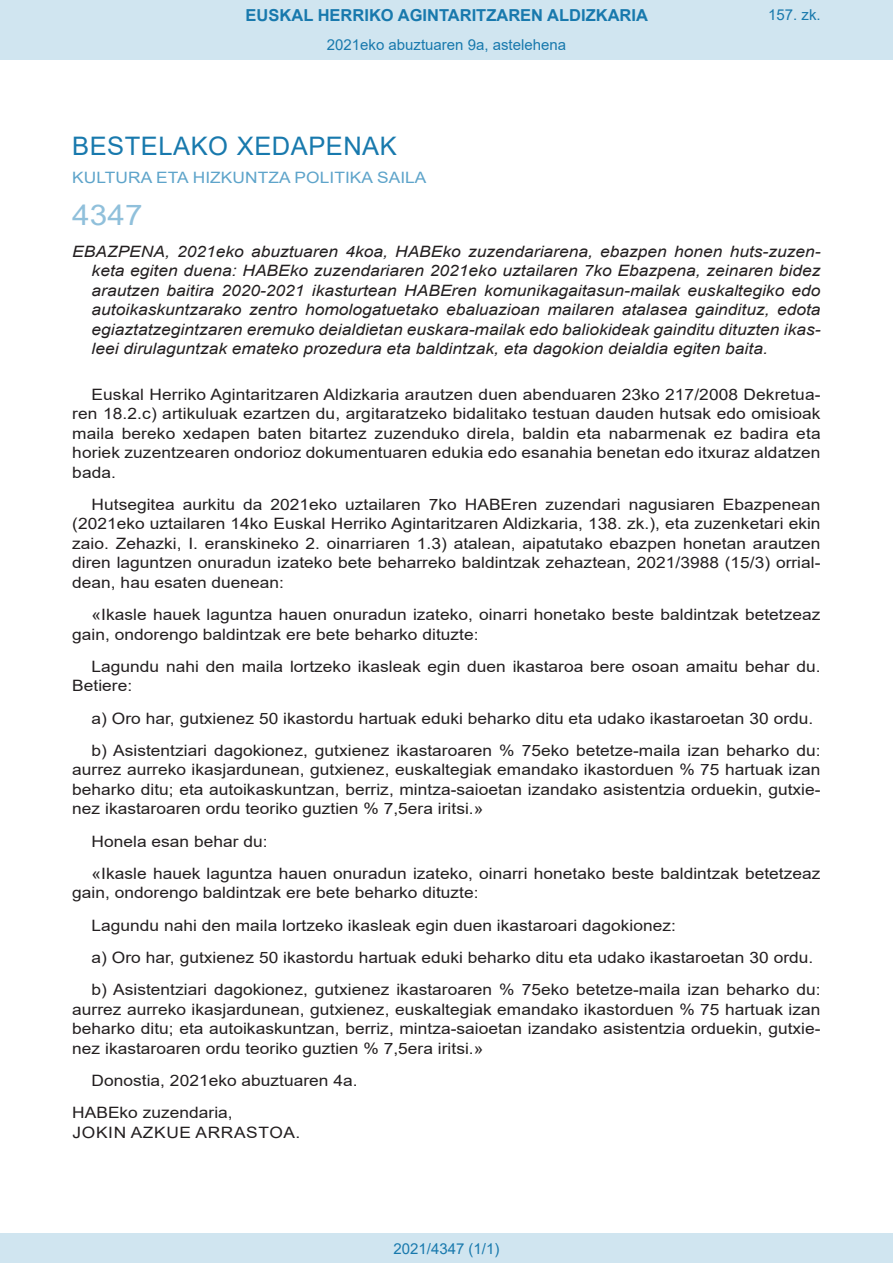
<style>
.page{position:relative;width:893px;height:1263px;background:#fff}
.page>*{position:absolute;margin:0;border:0;box-sizing:border-box;transform-origin:0 0}
.BOPVOrden{font:28.5px "Arial";color:#90c0db;scale:1.11 1}
.BOPVSeccion{font:25.5px "Arial";letter-spacing:.02em;color:#1879ad}
.t1{font:700 16.5px "Arial";color:#1879ad}
.BOPVDetalle{font:15.6px/19.5px "Arial";color:#231f20;text-align:justify;scale:1.11 1}
.BOPVTitulo{font:italic 15.6px/19.5px "Arial";color:#231f20;text-align:justify;scale:1.11 1}
.BOPVOrganismo{font:15.6px "Arial";letter-spacing:.005em;color:#5ea4ca;scale:1.11 1}
.BOPVFirmaLugFec{font:15.6px "Arial";color:#231f20;scale:1.11 1}
.BOPVFirmaNombre{font:15.6px "Arial";letter-spacing:.035em;color:#231f20;scale:1.11 1}
.BOPVFirmaPuesto{font:15.6px "Arial";color:#231f20;scale:1.11 1}
.Paginacion_Centro{font:15px "Arial";color:#1879ad}
</style>
<div class="page">
<div style="left:0;top:0;width:893px;height:60px;background:#d0e5f0"></div>
<div style="left:0;top:1233px;width:893px;height:30px;background:#d0e5f0"></div>
<p class="t1" style="left:246px;top:3px;width:404px">EUSKAL HERRIKO AGINTARITZAREN ALDIZKARIA</p>
<p class="Paginacion_Centro" style="left:327px;top:35px;width:241px">2021eko abuztuaren 9a, astelehena</p>
<p class="Paginacion_Centro" style="left:768px;top:5px;width:54px">157. zk.</p>
<p class="BOPVSeccion" style="left:72px;top:128px;width:326px">BESTELAKO XEDAPENAK</p>
<p class="BOPVOrganismo" style="left:72px;top:167px;width:321px">KULTURA ETA HIZKUNTZA POLITIKA SAILA</p>
<p class="BOPVOrden" style="left:72px;top:195px;width:65px">4347</p>
<p class="BOPVTitulo" style="left:92px;top:242px;width:658px;text-indent:-19px">EBAZPENA, 2021eko abuztuaren 4koa, HABEko zuzendariarena, ebazpen honen huts-zuzen&shy;keta egiten duena: HABEko zuzendariaren 2021eko uztailaren 7ko Ebazpena, zeinaren bidez arautzen baitira 2020-2021 ikasturtean HABEren komunikagaitasun-mailak euskaltegiko edo autoikaskuntzarako zentro homologatuetako ebaluazioan mailaren atalasea gaindituz, edota egiaztatzegintzaren eremuko deialdietan euskara-mailak edo baliokideak gainditu dituzten ikas&shy;leei dirulaguntzak emateko prozedura eta baldintzak, eta dagokion deialdia egiten baita.</p>
<p class="BOPVDetalle" style="left:72px;top:384px;width:676px;text-indent:19px">Euskal Herriko Agintaritzaren Aldizkaria arautzen duen abenduaren 23ko 217/2008 Dekretua&shy;ren 18.2.c) artikuluak ezartzen du, argitaratzeko bidalitako testuan dauden hutsak edo omisioak maila bereko xedapen baten bitartez zuzenduko direla, baldin eta nabarmenak ez badira eta horiek zuzentzearen ondorioz dokumentuaren edukia edo esanahia benetan edo itxuraz aldatzen bada.</p>
<p class="BOPVDetalle" style="left:72px;top:494px;width:676px;text-indent:19px">Hutsegitea aurkitu da 2021eko uztailaren 7ko HABEren zuzendari nagusiaren Ebazpenean (2021eko uztailaren 14ko Euskal Herriko Agintaritzaren Aldizkaria, 138. zk.), eta zuzenketari ekin zaio. Zehazki, I. eranskineko 2. oinarriaren 1.3) atalean, aipatutako ebazpen honetan arautzen diren laguntzen onuradun izateko bete beharreko baldintzak zehaztean, 2021/3988 (15/3) orrial&shy;dean, hau esaten duenean:</p>
<p class="BOPVDetalle" style="left:72px;top:605px;width:676px;text-indent:19px">«Ikasle hauek laguntza hauen onuradun izateko, oinarri honetako beste baldintzak betetzeaz gain, ondorengo baldintzak ere bete beharko dituzte:</p>
<p class="BOPVDetalle" style="left:72px;top:656px;width:676px;text-indent:19px">Lagundu nahi den maila lortzeko ikasleak egin duen ikastaroa bere osoan amaitu behar du.<br>Betiere:</p>
<p class="BOPVDetalle" style="left:92px;top:708px;width:652px">a) Oro har, gutxienez 50 ikastordu hartuak eduki beharko ditu eta udako ikastaroetan 30 ordu.</p>
<p class="BOPVDetalle" style="left:72px;top:740px;width:676px;text-indent:19px">b) Asistentziari dagokionez, gutxienez ikastaroaren % 75eko betetze-maila izan beharko du: aurrez aurreko ikasjardunean, gutxienez, euskaltegiak emandako ikastorduen % 75 hartuak izan beharko ditu; eta autoikaskuntzan, berriz, mintza-saioetan izandako asistentzia orduekin, gutxie&shy;nez ikastaroaren ordu teoriko guztien % 7,5era iritsi.»</p>
<p class="BOPVDetalle" style="left:92px;top:831px;width:160px">Honela esan behar du:</p>
<p class="BOPVDetalle" style="left:72px;top:863px;width:676px;text-indent:19px">«Ikasle hauek laguntza hauen onuradun izateko, oinarri honetako beste baldintzak betetzeaz gain, ondorengo baldintzak ere bete beharko dituzte:</p>
<p class="BOPVDetalle" style="left:92px;top:915px;width:528px">Lagundu nahi den maila lortzeko ikasleak egin duen ikastaroari dagokionez:</p>
<p class="BOPVDetalle" style="left:92px;top:947px;width:652px">a) Oro har, gutxienez 50 ikastordu hartuak eduki beharko ditu eta udako ikastaroetan 30 ordu.</p>
<p class="BOPVDetalle" style="left:72px;top:980px;width:676px;text-indent:19px">b) Asistentziari dagokionez, gutxienez ikastaroaren % 75eko betetze-maila izan beharko du: aurrez aurreko ikasjardunean, gutxienez, euskaltegiak emandako ikastorduen % 75 hartuak izan beharko ditu; eta autoikaskuntzan, berriz, mintza-saioetan izandako asistentzia orduekin, gutxie&shy;nez ikastaroaren ordu teoriko guztien % 7,5era iritsi.»</p>
<p class="BOPVFirmaLugFec" style="left:92px;top:1070px;width:241px">Donostia, 2021eko abuztuaren 4a.</p>
<p class="BOPVFirmaPuesto" style="left:72px;top:1102px;width:146px">HABEko zuzendaria,</p>
<p class="BOPVFirmaNombre" style="left:73px;top:1121px;width:207px">JOKIN AZKUE ARRASTOA.</p>
<p class="Paginacion_Centro" style="left:393px;top:1238px;width:107px">2021/4347 (1/1)</p>
</div>
